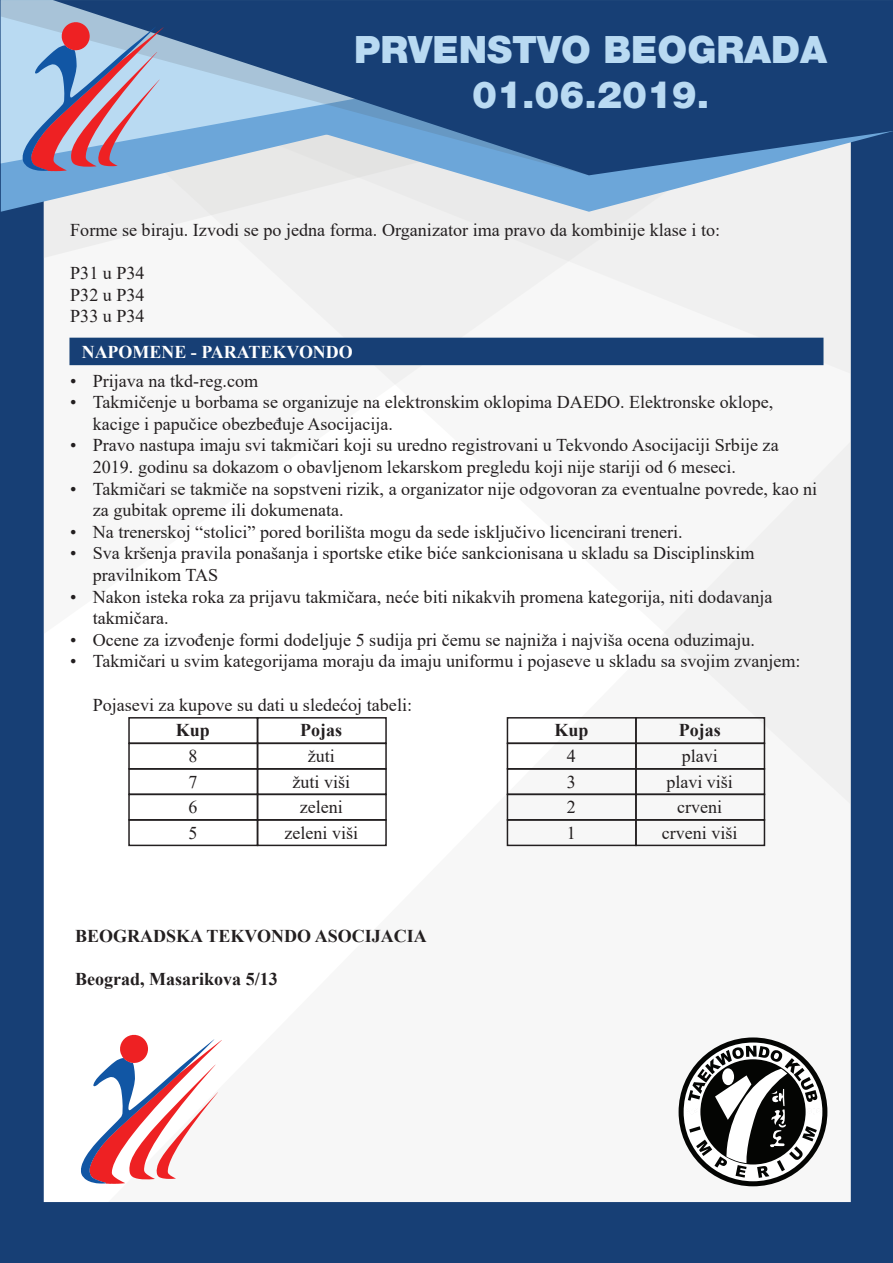
<style>
.page{position:relative;width:893px;height:1263px;background:#fff}
.page>*{position:absolute;margin:0;border:0;box-sizing:border-box;transform-origin:0 0}
.t1{font:900 37.5px/45px "Helvetica Neue LT Com";color:#b9daf2;text-align:center}
.t2{font:18px/21.6px "Times New Roman";color:#231f20}
.t3{font:700 18px "Times New Roman";color:#231f20}
.t4{font:700 18px "Times New Roman";color:#fff}
</style>
<div class="page">
<div style="left:1px;top:0;width:892px;height:1263px;background:#173f75"></div>
<div style="left:44px;top:804px;width:64px;height:398px;background:#fff"></div>
<div style="left:108px;top:804px;width:743px;height:398px;background:#f7f7f7"></div>
<div style="left:44px;top:374px;width:807px;height:430px;background:#f7f7f7"></div>
<div style="left:44px;top:212px;width:807px;height:162px;background:#f0f0f0"></div>
<svg style="left:1px;top:175px;width:850px;height:37px;background:#cbdae6"></svg>
<svg style="left:1px;top:0;width:52px;height:175px;background:#adcfe9"></svg>
<svg style="left:53px;top:0;width:840px;height:175px"></svg>
<svg style="left:23px;top:22px;width:141px;height:149px;background:#a69eba"></svg>
<div style="left:69px;top:338px;width:754px;height:27px;background:#173f75"></div>
<div style="left:507px;top:717px;width:130px;height:27px;border:2px solid #231f20"></div>
<div style="left:635px;top:717px;width:130px;height:27px;border:2px solid #231f20"></div>
<div style="left:507px;top:742px;width:130px;height:28px;border:2px solid #231f20"></div>
<div style="left:635px;top:742px;width:130px;height:28px;border:2px solid #231f20"></div>
<div style="left:507px;top:768px;width:130px;height:27px;border:2px solid #231f20"></div>
<div style="left:635px;top:768px;width:130px;height:27px;border:2px solid #231f20"></div>
<div style="left:507px;top:794px;width:130px;height:27px;border:2px solid #231f20"></div>
<div style="left:635px;top:794px;width:130px;height:27px;border:2px solid #231f20"></div>
<div style="left:507px;top:819px;width:130px;height:27px;border:2px solid #231f20"></div>
<div style="left:635px;top:819px;width:130px;height:27px;border:2px solid #231f20"></div>
<div style="left:128px;top:717px;width:130px;height:27px;border:2px solid #231f20"></div>
<div style="left:257px;top:717px;width:130px;height:27px;border:2px solid #231f20"></div>
<div style="left:128px;top:742px;width:130px;height:28px;border:2px solid #231f20"></div>
<div style="left:257px;top:742px;width:130px;height:28px;border:2px solid #231f20"></div>
<div style="left:128px;top:768px;width:130px;height:27px;border:2px solid #231f20"></div>
<div style="left:257px;top:768px;width:130px;height:27px;border:2px solid #231f20"></div>
<div style="left:128px;top:794px;width:130px;height:27px;border:2px solid #231f20"></div>
<div style="left:257px;top:794px;width:130px;height:27px;border:2px solid #231f20"></div>
<div style="left:128px;top:819px;width:130px;height:27px;border:2px solid #231f20"></div>
<div style="left:257px;top:819px;width:130px;height:27px;border:2px solid #231f20"></div>
<svg style="left:81px;top:1035px;width:141px;height:149px;background:#e3c1c9"></svg>
<svg style="left:679px;top:1037px;width:148px;height:149px;background:#8e8f8e"></svg>
<h1 class="t1" style="left:354px;top:27px;width:474px">PRVENSTVO BEOGRADA<br>01.06.2019.</h1>
<p class="t2" style="left:70px;top:219px;width:651px">Forme se biraju. Izvodi se po jedna forma. Organizator ima pravo da kombinije klase i to:</p>
<p class="t2" style="left:70px;top:262px;width:76px;text-align:justify">P31 u P34<br>P32 u P34<br>P33 u P34</p>
<p class="t4" style="left:82px;top:339px;width:273px">NAPOMENE - PARATEKVONDO</p>
<p class="t2" style="left:70px;top:369px;width:189px">• Prijava na tkd-reg.com</p>
<p class="t2" style="left:93px;top:391px;width:682px;text-indent:-23px">• Takmičenje u borbama se organizuje na elektronskim oklopima DAEDO. Elektronske oklope, kacige i papučice obezbeđuje Asocijacija.</p>
<p class="t2" style="left:93px;top:434px;width:687px;text-indent:-23px">• Pravo nastupa imaju svi takmičari koji su uredno registrovani u Tekvondo Asocijaciji Srbije za<br>2019. godinu sa dokazom o obavljenom lekarskom pregledu koji nije stariji od 6 meseci.</p>
<p class="t2" style="left:93px;top:477px;width:726px;text-indent:-23px">• Takmičari se takmiče na sopstveni rizik, a organizator nije odgovoran za eventualne povrede, kao ni za gubitak opreme ili dokumenata.</p>
<p class="t2" style="left:70px;top:520px;width:614px">• Na trenerskoj “stolici” pored borilišta mogu da sede isključivo licencirani treneri.</p>
<p class="t2" style="left:93px;top:542px;width:663px;text-indent:-23px">• Sva kršenja pravila ponašanja i sportske etike biće sankcionisana u skladu sa Disciplinskim pravilnikom TAS</p>
<p class="t2" style="left:93px;top:585px;width:681px;text-indent:-23px">• Nakon isteka roka za prijavu takmičara, neće biti nikakvih promena kategorija, niti dodavanja takmičara.</p>
<p class="t2" style="left:70px;top:628px;width:686px">• Ocene za izvođenje formi dodeljuje 5 sudija pri čemu se najniža i najviša ocena oduzimaju.</p>
<p class="t2" style="left:70px;top:650px;width:732px">• Takmičari u svim kategorijama moraju da imaju uniformu i pojaseve u skladu sa svojim zvanjem:</p>
<p class="t2" style="left:93px;top:693px;width:321px">Pojasevi za kupove su dati u sledećoj tabeli:</p>
<p class="t3" style="left:554px;top:717px;width:36px">Kup</p>
<p class="t3" style="left:679px;top:717px;width:43px">Pojas</p>
<p class="t2" style="left:567px;top:745px;width:10px">4</p>
<p class="t2" style="left:682px;top:745px;width:37px">plavi</p>
<p class="t2" style="left:567px;top:770px;width:10px">3</p>
<p class="t2" style="left:666px;top:770px;width:68px">plavi viši</p>
<p class="t2" style="left:567px;top:796px;width:10px">2</p>
<p class="t2" style="left:677px;top:796px;width:46px">crveni</p>
<p class="t2" style="left:567px;top:821px;width:10px">1</p>
<p class="t2" style="left:662px;top:821px;width:77px">crveni viši</p>
<p class="t3" style="left:176px;top:717px;width:36px">Kup</p>
<p class="t3" style="left:300px;top:717px;width:43px">Pojas</p>
<p class="t2" style="left:188px;top:745px;width:10px">8</p>
<p class="t2" style="left:308px;top:745px;width:28px">žuti</p>
<p class="t2" style="left:188px;top:770px;width:10px">7</p>
<p class="t2" style="left:292px;top:770px;width:59px">žuti viši</p>
<p class="t2" style="left:188px;top:796px;width:10px">6</p>
<p class="t2" style="left:300px;top:796px;width:44px">zeleni</p>
<p class="t2" style="left:188px;top:821px;width:10px">5</p>
<p class="t2" style="left:285px;top:821px;width:75px">zeleni viši</p>
<p class="t3" style="left:75px;top:923px;width:353px">BEOGRADSKA TEKVONDO ASOCIJACIA</p>
<p class="t3" style="left:75px;top:966px;width:204px">Beograd, Masarikova 5/13</p>
</div>
